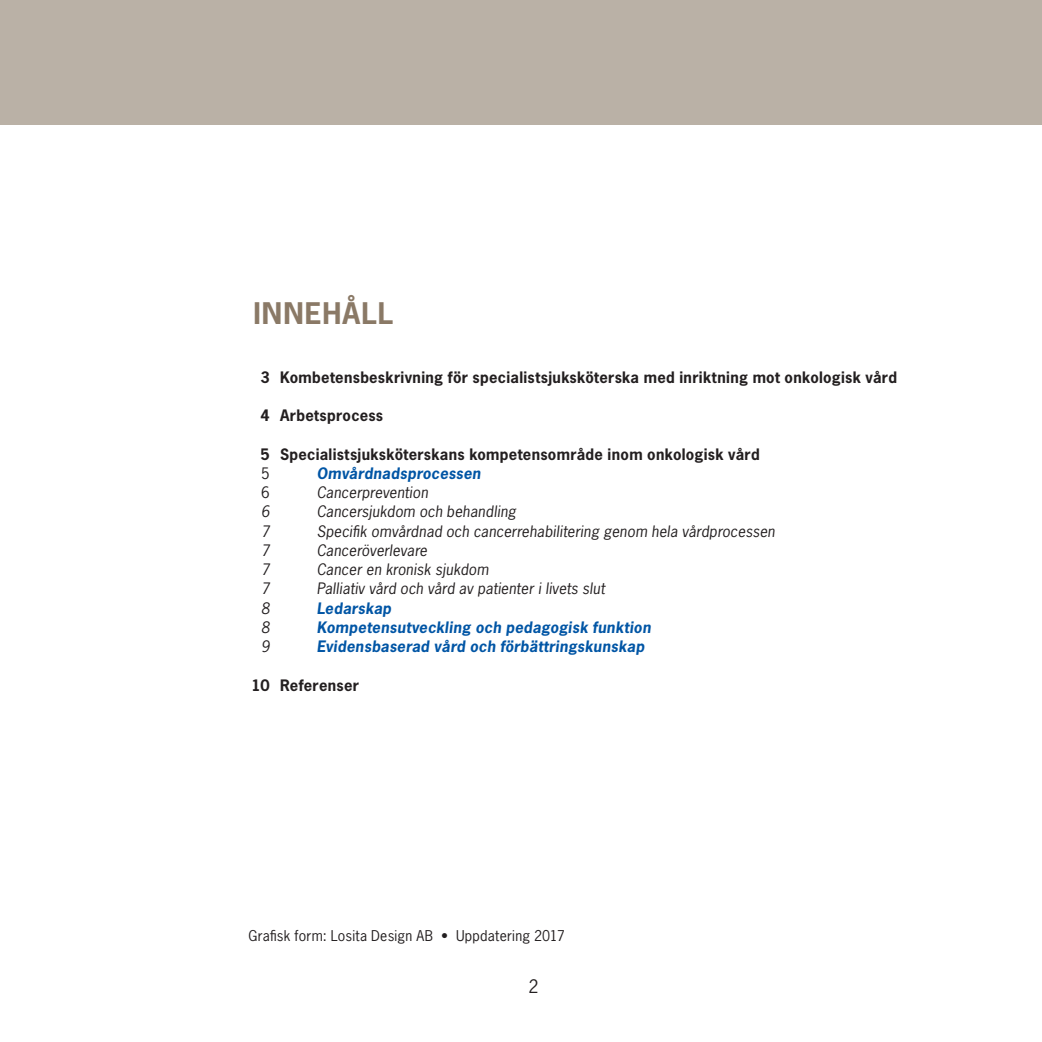
<style>
.page{position:relative;width:1042px;height:1042px;background:#fff}
.page>*{position:absolute;margin:0;border:0;box-sizing:border-box;transform-origin:0 0}
.Rubrik{font:700 28px "News Gothic Std";letter-spacing:.04em;color:#8a7966}
.t1{font:17.5px "News Gothic Std";color:#231f20}
.Innehåll_med_tabbar{font:italic 14.88px "News Gothic Std";letter-spacing:.015em;color:#231f20}
.Innehåll_med_tabbar-2{font:700 14.88px "News Gothic Std";letter-spacing:.02em;color:#231f20}
.Innehåll_med_tabbar-3{font:italic 700 14.88px "News Gothic Std";letter-spacing:.02em;color:#0155a5}
.Innehåll_med_tabbar-4{font:14.88px "News Gothic Std";color:#231f20}
.Bröd{font:14px "News Gothic Std";letter-spacing:.015em;color:#231f20}
</style>
<div class="page">
<div style="left:0;top:0;width:1042px;height:124px;background:#bab1a6"></div>
<p class="Rubrik" style="left:253px;top:295px;width:142px">INNEHÅLL</p>
<p class="Innehåll_med_tabbar-2" style="left:260px;top:367px;width:638px">3 Kombetensbeskrivning för specialistsjuksköterska med inriktning mot onkologisk vård</p>
<p class="Innehåll_med_tabbar-2" style="left:260px;top:405px;width:124px">4 Arbetsprocess</p>
<p class="Innehåll_med_tabbar-2" style="left:260px;top:444px;width:501px">5 Specialistsjuksköterskans kompetensområde inom onkologisk vård</p>
<p class="Innehåll_med_tabbar-4" style="left:261px;top:463px;width:10px">5</p>
<p class="Innehåll_med_tabbar-3" style="left:317px;top:463px;width:165px">Omvårdnadsprocessen</p>
<p class="Innehåll_med_tabbar-4" style="left:261px;top:483px;width:10px">6</p>
<p class="Innehåll_med_tabbar" style="left:317px;top:483px;width:113px">Cancerprevention</p>
<p class="Innehåll_med_tabbar" style="left:261px;top:502px;width:10px">6</p>
<p class="Innehåll_med_tabbar" style="left:317px;top:502px;width:201px">Cancersjukdom och behandling</p>
<p class="Innehåll_med_tabbar" style="left:261px;top:521px;width:10px">7</p>
<p class="Innehåll_med_tabbar" style="left:317px;top:521px;width:459px">Specifik omvårdnad och cancerrehabilitering genom hela vårdprocessen</p>
<p class="Innehåll_med_tabbar" style="left:261px;top:540px;width:10px">7</p>
<p class="Innehåll_med_tabbar" style="left:317px;top:540px;width:112px">Canceröverlevare</p>
<p class="Innehåll_med_tabbar" style="left:261px;top:560px;width:10px">7</p>
<p class="Innehåll_med_tabbar" style="left:317px;top:560px;width:173px">Cancer en kronisk sjukdom</p>
<p class="Innehåll_med_tabbar" style="left:261px;top:579px;width:10px">7</p>
<p class="Innehåll_med_tabbar" style="left:317px;top:579px;width:290px">Palliativ vård och vård av patienter i livets slut</p>
<p class="Innehåll_med_tabbar" style="left:261px;top:598px;width:10px">8</p>
<p class="Innehåll_med_tabbar-3" style="left:317px;top:598px;width:76px">Ledarskap</p>
<p class="Innehåll_med_tabbar" style="left:261px;top:617px;width:10px">8</p>
<p class="Innehåll_med_tabbar-3" style="left:317px;top:617px;width:335px">Kompetensutveckling och pedagogisk funktion</p>
<p class="Innehåll_med_tabbar" style="left:261px;top:637px;width:10px">9</p>
<p class="Innehåll_med_tabbar-3" style="left:317px;top:636px;width:329px">Evidensbaserad vård och förbättringskunskap</p>
<p class="Innehåll_med_tabbar-2" style="left:252px;top:675px;width:109px">10 Referenser</p>
<p class="Bröd" style="left:249px;top:926px;width:318px">Grafisk form: Losita Design AB • Uppdatering 2017</p>
<p class="t1" style="left:528px;top:975px;width:12px">2</p>
</div>
